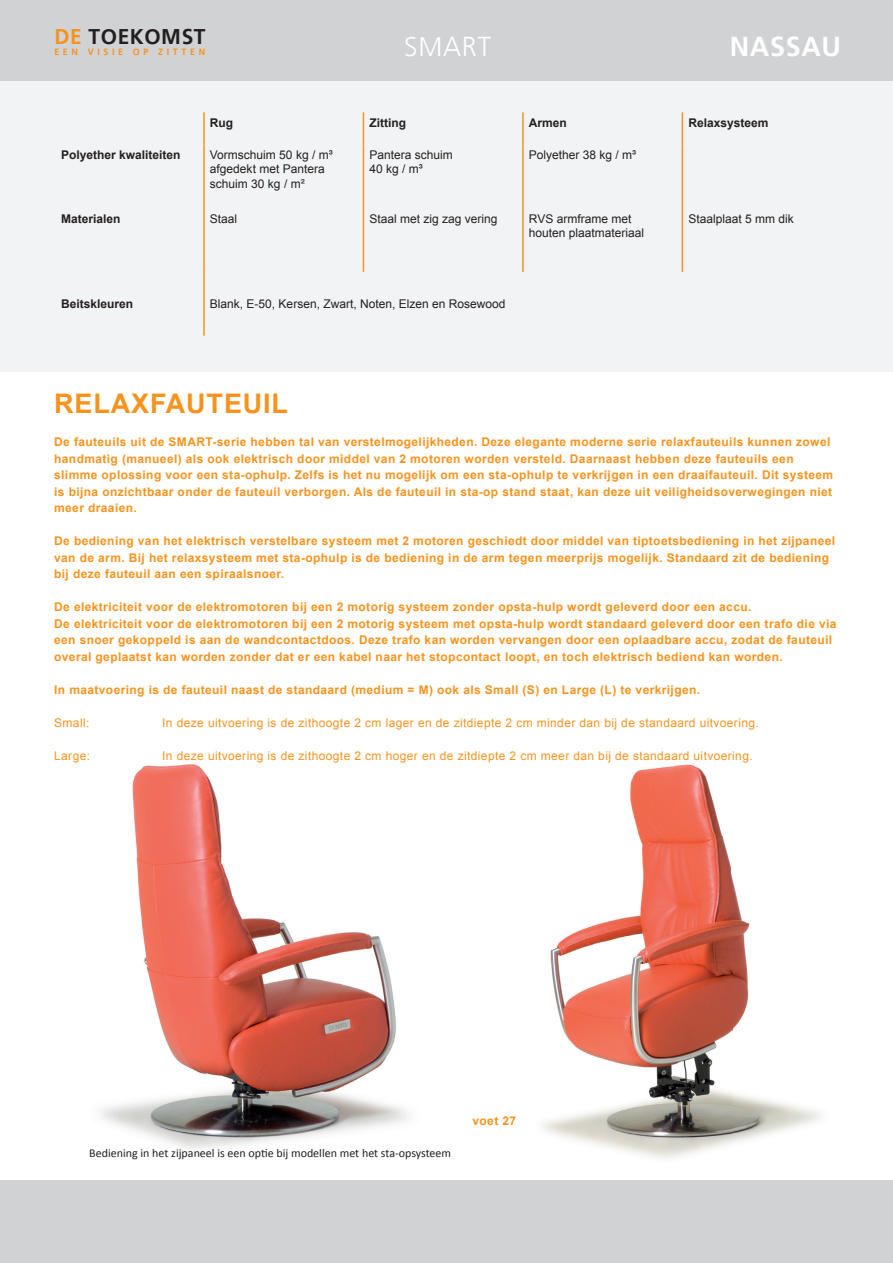
<style>
.page{position:relative;width:893px;height:1263px;background:#fff}
.page>*{position:absolute;margin:0;border:0;box-sizing:border-box;transform-origin:0 0}
.t1{font:700 27.3px "Frutiger";letter-spacing:.025em;color:#fff}
.t2{font:300 27.3px "Frutiger";letter-spacing:.025em;color:#fff}
.t3{font:700 27px "Arial";letter-spacing:.03em;color:#f7931d}
.t4{font:700 21.3px "Frutiger";letter-spacing:.025em;color:#231f20}
.t5{font:700 12px/16.5px "Arial";letter-spacing:.03em;color:#f7931d}
.t6{font:12px/14.4px "Arial";color:#231f20}
.t7{font:12px "Arial";letter-spacing:.03em;color:#f7931d}
.t8{font:700 12px "Arial";color:#231f20}
.t9{font:12px "Calibri";color:#231f20}
.t10{font:700 9.15px "Frutiger";letter-spacing:.4em;color:#f7931d}
.s1{color:#f7931d}
</style>
<div class="page">
<div style="left:0;top:80px;width:893px;height:292px;background:#f2f3f4"></div>
<hr style="left:203px;top:112px;width:2px;height:32px;background:#f7931d">
<hr style="left:363px;top:112px;width:1px;height:32px;background:#f7931d">
<hr style="left:522px;top:112px;width:2px;height:32px;background:#f7931d">
<hr style="left:682px;top:112px;width:1px;height:32px;background:#f7931d">
<hr style="left:203px;top:144px;width:2px;height:64px;background:#f7931d">
<hr style="left:363px;top:144px;width:1px;height:64px;background:#f7931d">
<hr style="left:522px;top:144px;width:2px;height:64px;background:#f7931d">
<hr style="left:682px;top:144px;width:1px;height:64px;background:#f7931d">
<hr style="left:203px;top:208px;width:2px;height:64px;background:#f7931d">
<hr style="left:363px;top:208px;width:1px;height:64px;background:#f7931d">
<hr style="left:522px;top:208px;width:2px;height:64px;background:#f7931d">
<hr style="left:682px;top:208px;width:1px;height:64px;background:#f7931d">
<hr style="left:203px;top:272px;width:2px;height:64px;background:#f7931d">
<div style="left:0;top:0;width:893px;height:81px;background:#d1d2d4"></div>
<div style="left:0;top:1180px;width:893px;height:83px;background:#d1d2d4"></div>
<img style="left:541px;top:764px;width:280px;height:395px">
<img style="left:101px;top:764px;width:307px;height:386px">
<h3 class="t4" style="left:54px;top:24px;width:153px"><span class="s1">DE</span> TOEKOMST</h3>
<p class="t10" style="left:54px;top:46px;width:152px">EEN VISIE OP ZITTEN</p>
<h1 class="t2" style="left:404px;top:31px;width:88px">SMART</h1>
<h1 class="t1" style="left:730px;top:30px;width:113px">NASSAU</h1>
<p class="t8" style="left:210px;top:115px;width:25px">Rug</p>
<p class="t8" style="left:369px;top:115px;width:38px">Zitting</p>
<p class="t8" style="left:529px;top:115px;width:40px">Armen</p>
<p class="t8" style="left:688px;top:115px;width:82px">Relaxsysteem</p>
<p class="t8" style="left:61px;top:147px;width:121px">Polyether kwaliteiten</p>
<p class="t6" style="left:210px;top:148px;width:124px">Vormschuim 50 kg / m³ afgedekt met Pantera schuim 30 kg / m²</p>
<p class="t6" style="left:369px;top:148px;width:85px">Pantera schuim<br>40 kg / m³</p>
<p class="t6" style="left:529px;top:148px;width:109px">Polyether 38 kg / m³</p>
<p class="t8" style="left:61px;top:211px;width:61px">Materialen</p>
<p class="t6" style="left:210px;top:211px;width:29px">Staal</p>
<p class="t6" style="left:369px;top:211px;width:130px">Staal met zig zag vering</p>
<p class="t6" style="left:529px;top:211px;width:117px">RVS armframe met houten plaatmateriaal</p>
<p class="t6" style="left:688px;top:211px;width:107px">Staalplaat 5 mm dik</p>
<p class="t8" style="left:61px;top:296px;width:74px">Beitskleuren</p>
<p class="t6" style="left:210px;top:297px;width:297px">Blank, E-50, Kersen, Zwart, Noten, Elzen en Rosewood</p>
<h2 class="t3" style="left:54px;top:385px;width:235px">RELAXFAUTEUIL</h2>
<p class="t5" style="left:54px;top:434px;width:780px">De fauteuils uit de SMART-serie hebben tal van verstelmogelijkheden. Deze elegante moderne serie relaxfauteuils kunnen zowel handmatig (manueel) als ook elektrisch door middel van 2 motoren worden versteld. Daarnaast hebben deze fauteuils een slimme oplossing voor een sta-ophulp. Zelfs is het nu mogelijk om een sta-ophulp te verkrijgen in een draaifauteuil. Dit systeem is bijna onzichtbaar onder de fauteuil verborgen. Als de fauteuil in sta-op stand staat, kan deze uit veiligheidsoverwegingen niet meer draaien.</p>
<p class="t5" style="left:54px;top:533px;width:782px">De bediening van het elektrisch verstelbare systeem met 2 motoren geschiedt door middel van tiptoetsbediening in het zijpaneel van de arm. Bij het relaxsysteem met sta-ophulp is de bediening in de arm tegen meerprijs mogelijk. Standaard zit de bediening bij deze fauteuil aan een spiraalsnoer.</p>
<p class="t5" style="left:54px;top:599px;width:784px">De elektriciteit voor de elektromotoren bij een 2 motorig systeem zonder opsta-hulp wordt geleverd door een accu.<br>De elektriciteit voor de elektromotoren bij een 2 motorig systeem met opsta-hulp wordt standaard geleverd door een trafo die via een snoer gekoppeld is aan de wandcontactdoos. Deze trafo kan worden vervangen door een oplaadbare accu, zodat de fauteuil overal geplaatst kan worden zonder dat er een kabel naar het stopcontact loopt, en toch elektrisch bediend kan worden.</p>
<p class="t5" style="left:54px;top:681px;width:647px">In maatvoering is de fauteuil naast de standaard (medium = M) ook als Small (S) en Large (L) te verkrijgen.</p>
<p class="t7" style="left:54px;top:714px;width:37px">Small:</p>
<p class="t7" style="left:162px;top:714px;width:598px">In deze uitvoering is de zithoogte 2 cm lager en de zitdiepte 2 cm minder dan bij de standaard uitvoering.</p>
<p class="t7" style="left:54px;top:747px;width:37px">Large:</p>
<p class="t7" style="left:162px;top:747px;width:592px">In deze uitvoering is de zithoogte 2 cm hoger en de zitdiepte 2 cm meer dan bij de standaard uitvoering.</p>
<p class="t9" style="left:89px;top:1145px;width:363px">Bediening in het zijpaneel is een optie bij modellen met het sta-opsysteem</p>
<p class="t5" style="left:472px;top:1113px;width:45px">voet 27</p>
</div>
